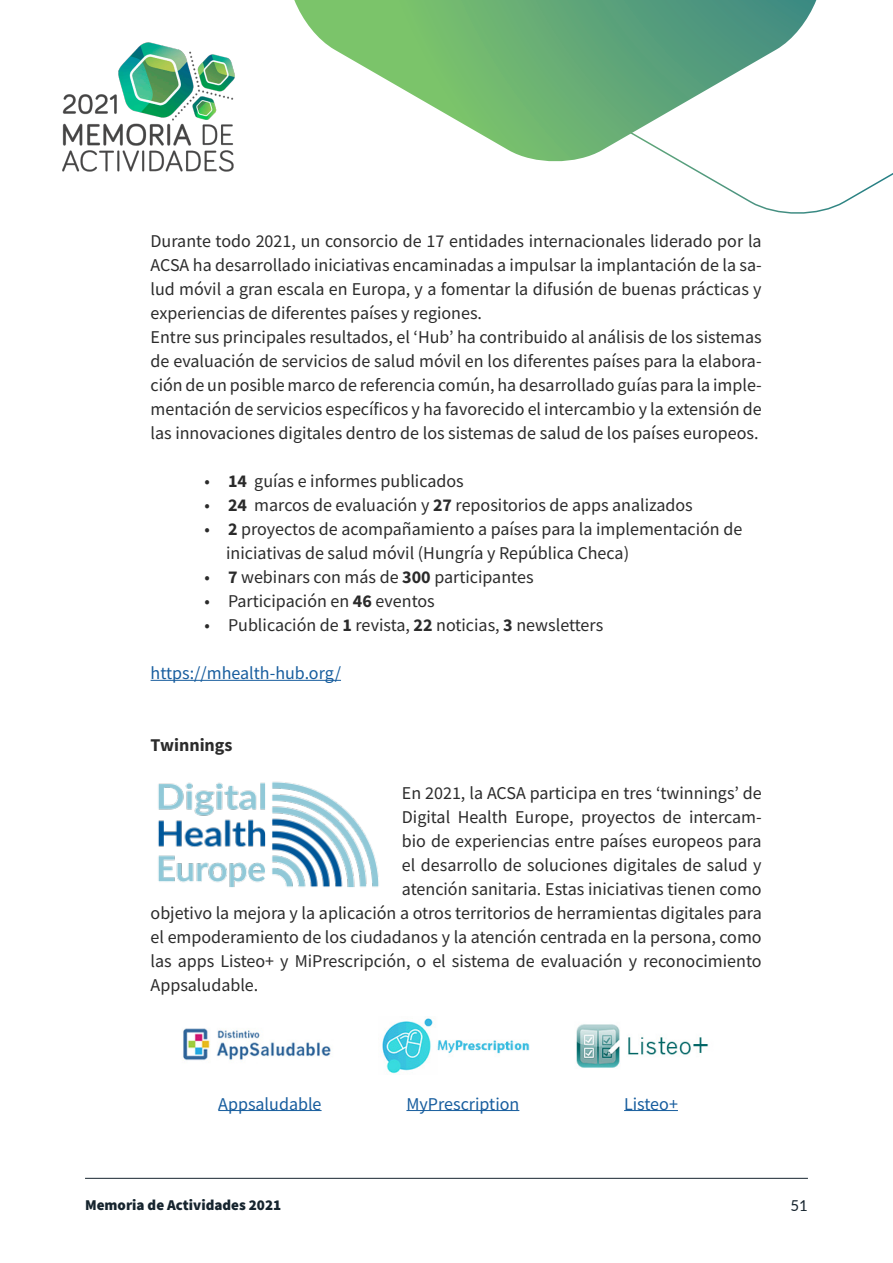
<style>
.page{position:relative;width:893px;height:1263px;background:#fff}
.page>*{position:absolute;margin:0;border:0;box-sizing:border-box;transform-origin:0 0}
.t1{font:18px/24px "Source Sans Pro";color:#2b2b2b}
.t2{font:18px "Source Sans Pro";color:#175d9e}
.t3{font:700 18px "Source Sans Pro";color:#2b2b2b}
.t4{font:900 15px "Source Sans Pro";color:#16242e}
.t5{font:15px "Lato";color:#16242e}
.s1{font-weight:700}
</style>
<div class="page">
<hr style="left:151px;top:680px;width:190px;height:1px;background:#175d9e">
<img style="left:158px;top:781px;width:221px;height:107px">
<img style="left:183px;top:1028px;width:148px;height:33px">
<img style="left:576px;top:1024px;width:133px;height:44px">
<img style="left:382px;top:1018px;width:148px;height:56px">
<hr style="left:218px;top:1110px;width:104px;height:1px;background:#175d9e">
<hr style="left:406px;top:1110px;width:113px;height:1px;background:#175d9e">
<hr style="left:624px;top:1110px;width:54px;height:1px;background:#175d9e">
<hr style="left:85px;top:1178px;width:723px;height:1px;background:#16242e">
<img style="left:62px;top:42px;width:173px;height:130px">
<svg style="left:685px;top:0;width:208px;height:214px"></svg>
<svg style="left:294px;top:0;width:522px;height:165px"></svg>
<p class="t1" style="left:151px;top:229px;width:613px">Durante todo 2021, un consorcio de 17 entidades internacionales liderado por la ACSA ha desarrollado iniciativas encaminadas a impulsar la implantación de la sa&shy;lud móvil a gran escala en Europa, y a fomentar la difusión de buenas prácticas y experiencias de diferentes países y regiones.<br>Entre sus principales resultados, el ‘Hub’ ha contribuido al análisis de los sistemas de evaluación de servicios de salud móvil en los diferentes países para la elabora&shy;ción de un posible marco de referencia común, ha desarrollado guías para la imple&shy;mentación de servicios específicos y ha favorecido el intercambio y la extensión de las innovaciones digitales dentro de los sistemas de salud de los países europeos.</p>
<p class="t1" style="left:205px;top:469px;width:261px">• <span class="s1">14</span> guías e informes publicados</p>
<p class="t1" style="left:205px;top:493px;width:490px">• <span class="s1">24</span> marcos de evaluación y <span class="s1">27</span> repositorios de apps analizados</p>
<p class="t1" style="left:226px;top:517px;width:518px;text-indent:-22px">• <span class="s1">2</span> proyectos de acompañamiento a países para la implementación de iniciativas de salud móvil (Hungría y República Checa)</p>
<p class="t1" style="left:205px;top:565px;width:330px">• <span class="s1">7</span> webinars con más de <span class="s1">300</span> participantes</p>
<p class="t1" style="left:205px;top:589px;width:232px">• Participación en <span class="s1">46</span> eventos</p>
<p class="t1" style="left:205px;top:613px;width:400px">• Publicación de <span class="s1">1</span> revista, <span class="s1">22</span> noticias, <span class="s1">3</span> newsletters</p>
<p class="t2" style="left:151px;top:662px;width:192px">https://mhealth-hub.org/</p>
<p class="t3" style="left:151px;top:733px;width:83px">Twinnings</p>
<p class="t1" style="left:402px;top:781px;width:361px">En 2021, la ACSA participa en tres ‘twinnings’ de</p>
<p class="t1" style="left:402px;top:805px;width:361px">Digital Health Europe, proyectos de intercam-</p>
<p class="t1" style="left:402px;top:829px;width:361px">bio de experiencias entre países europeos para</p>
<p class="t1" style="left:402px;top:853px;width:361px">el desarrollo de soluciones digitales de salud y</p>
<p class="t1" style="left:402px;top:877px;width:361px">atención sanitaria. Estas iniciativas tienen como</p>
<p class="t1" style="left:151px;top:901px;width:613px">objetivo la mejora y la aplicación a otros territorios de herramientas digitales para</p>
<p class="t1" style="left:151px;top:925px;width:613px">el empoderamiento de los ciudadanos y la atención centrada en la persona, como</p>
<p class="t1" style="left:151px;top:949px;width:613px">las apps Listeo+ y MiPrescripción, o el sistema de evaluación y reconocimiento</p>
<p class="t1" style="left:151px;top:973px;width:109px">Appsaludable.</p>
<p class="t2" style="left:218px;top:1092px;width:105px">Appsaludable</p>
<p class="t2" style="left:406px;top:1092px;width:114px">MyPrescription</p>
<p class="t2" style="left:624px;top:1092px;width:55px">Listeo+</p>
<p class="t4" style="left:85px;top:1195px;width:198px">Memoria de Actividades 2021</p>
<p class="t5" style="left:790px;top:1195px;width:19px">51</p>
</div>
